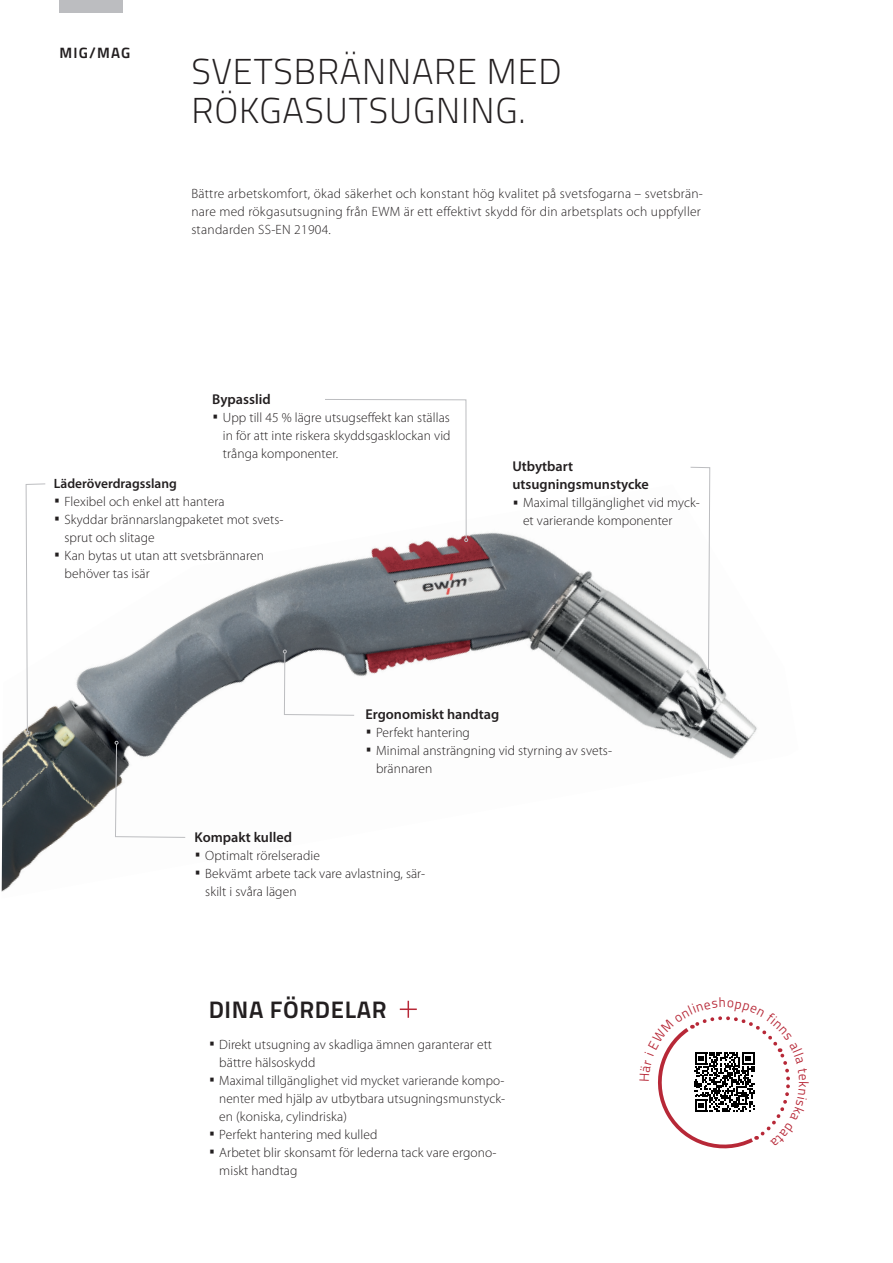
<style>
.page{position:relative;width:893px;height:1263px;background:#fff}
.page>*{position:absolute;margin:0;border:0;box-sizing:border-box;transform-origin:0 0}
._1_AA___Light___Link{font:300 36px/39px "Titillium Text";letter-spacing:.025em;color:#231f20}
.Produktdetails_Headl{font:700 24px "Titillium Text";letter-spacing:.025em;color:#231f20}
.t1{font:700 15px "Titillium Text";letter-spacing:.08em;color:#231f20}
.t2{font:600 14.25px/18px "Myriad Pro";color:#231f20}
._1_Aa___Light___Link{font:300 13.5px/18px "Myriad Pro";letter-spacing:.005em;color:#231f20}
.t3{font:600 13.5px "Myriad Pro";color:#231f20}
.s1{font-family:"Titillium Text"}
</style>
<div class="page">
<div style="left:60px;top:0;width:63px;height:13px;background:#bcbdc0"></div>
<img style="left:2px;top:485px;width:755px;height:407px">
<svg style="left:324px;top:399px;width:144px;height:143px"></svg>
<svg style="left:690px;top:466px;width:20px;height:207px"></svg>
<svg style="left:283px;top:650px;width:72px;height:66px"></svg>
<svg style="left:115px;top:741px;width:71px;height:97px"></svg>
<svg style="left:25px;top:483px;width:21px;height:251px"></svg>
<svg style="left:400px;top:1001px;width:17px;height:17px"></svg>
<svg style="left:658px;top:1016px;width:132px;height:133px"></svg>
<p class="t1" style="left:60px;top:41px;width:72px">MIG/MAG</p>
<p class="_1_AA___Light___Link" style="left:191px;top:51px;width:372px">SVETSBRÄNNARE MED<br>RÖKGASUTSUGNING.</p>
<p class="_1_Aa___Light___Link" style="left:191px;top:185px;width:513px">Bättre arbetskomfort, ökad säkerhet och konstant hög kvalitet på svetsfogarna – svetsbrän&shy;nare med rökgasutsugning från EWM är ett effektivt skydd för din arbetsplats och uppfyller standarden SS-EN 21904.</p>
<p class="t2" style="left:212px;top:390px;width:60px">Bypasslid</p>
<p class="_1_Aa___Light___Link" style="left:223px;top:408px;width:229px;text-align:justify;text-indent:-11px"><span class="s1">•</span> Upp till 45 % lägre utsugseffekt kan ställas in för att inte riskera skyddsgasklockan vid trånga komponenter.</p>
<p class="t3" style="left:54px;top:476px;width:125px">Läderöverdragsslang</p>
<p class="_1_Aa___Light___Link" style="left:54px;top:493px;width:172px"><span class="s1">•</span> Flexibel och enkel att hantera</p>
<p class="_1_Aa___Light___Link" style="left:65px;top:511px;width:220px;text-indent:-11px"><span class="s1">•</span> Skyddar brännarslangpaketet mot svets&shy;sprut och slitage</p>
<p class="_1_Aa___Light___Link" style="left:65px;top:547px;width:201px;text-indent:-11px"><span class="s1">•</span> Kan bytas ut utan att svetsbrännaren behöver tas isär</p>
<p class="t2" style="left:512px;top:457px;width:138px">Utbytbart utsugningsmunstycke</p>
<p class="_1_Aa___Light___Link" style="left:523px;top:494px;width:178px;text-indent:-11px"><span class="s1">•</span> Maximal tillgänglighet vid myck&shy;et varierande komponenter</p>
<p class="t2" style="left:365px;top:705px;width:135px">Ergonomiskt handtag</p>
<p class="_1_Aa___Light___Link" style="left:365px;top:723px;width:106px"><span class="s1">•</span> Perfekt hantering</p>
<p class="_1_Aa___Light___Link" style="left:376px;top:741px;width:237px;text-indent:-11px"><span class="s1">•</span> Minimal ansträngning vid styrning av svets&shy;brännaren</p>
<p class="t2" style="left:195px;top:828px;width:99px">Kompakt kulled</p>
<p class="_1_Aa___Light___Link" style="left:195px;top:846px;width:127px"><span class="s1">•</span> Optimalt rörelseradie</p>
<p class="_1_Aa___Light___Link" style="left:205px;top:864px;width:221px;text-indent:-11px"><span class="s1">•</span> Bekvämt arbete tack vare avlastning, sär&shy;skilt i svåra lägen</p>
<p class="Produktdetails_Headl" style="left:209px;top:991px;width:179px">DINA FÖRDELAR</p>
<p class="_1_Aa___Light___Link" style="left:219px;top:1035px;width:274px;text-indent:-11px"><span class="s1">•</span> Direkt utsugning av skadliga ämnen garanterar ett bättre hälsoskydd</p>
<p class="_1_Aa___Light___Link" style="left:219px;top:1071px;width:287px;text-align:justify;text-indent:-11px"><span class="s1">•</span> Maximal tillgänglighet vid mycket varierande kompo&shy;nenter med hjälp av utbytbara utsugningsmunstyck&shy;en (koniska, cylindriska)</p>
<p class="_1_Aa___Light___Link" style="left:209px;top:1125px;width:170px"><span class="s1">•</span> Perfekt hantering med kulled</p>
<p class="_1_Aa___Light___Link" style="left:219px;top:1143px;width:279px;text-indent:-11px"><span class="s1">•</span> Arbetet blir skonsamt för lederna tack vare ergono&shy;miskt handtag</p>
</div>
